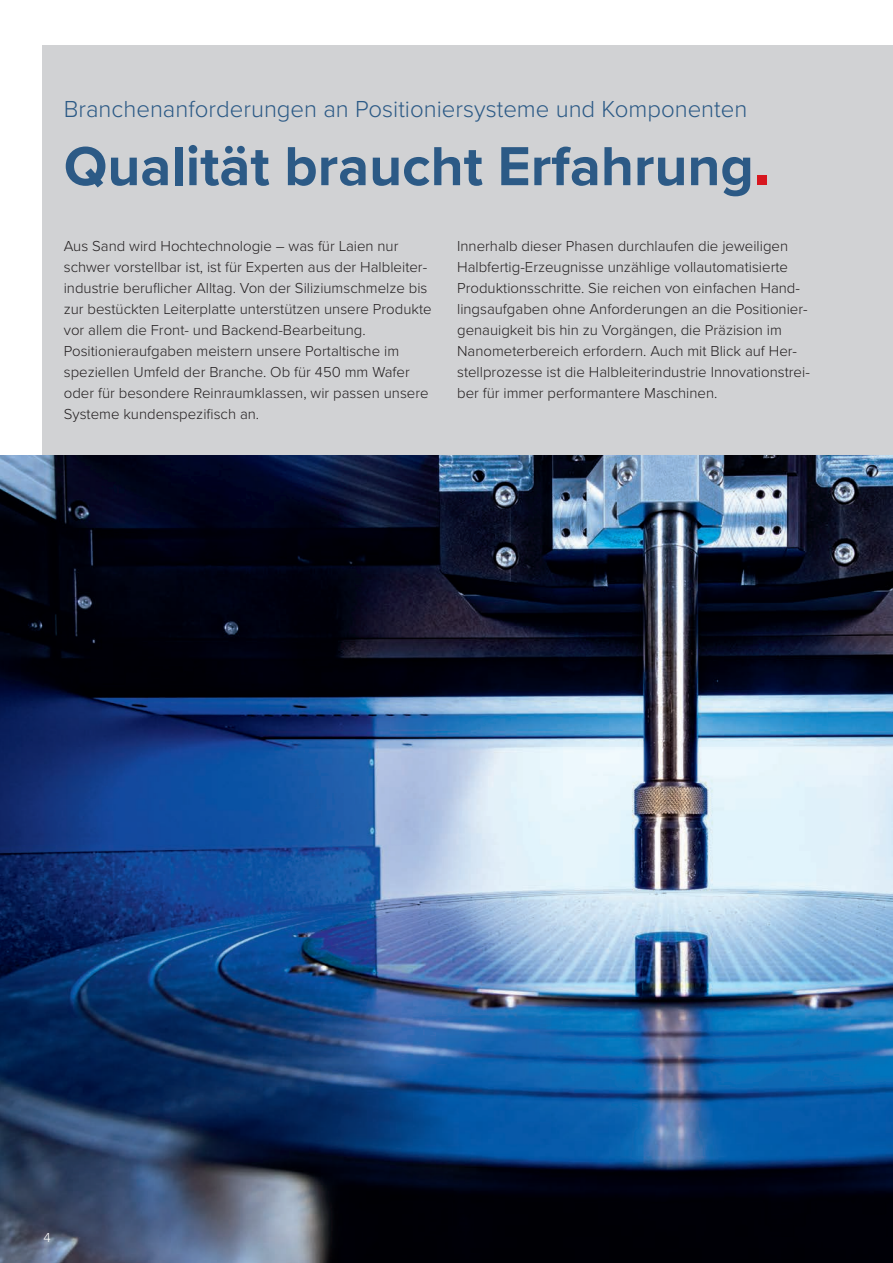
<style>
.page{position:relative;width:893px;height:1263px;background:#fff}
.page>*{position:absolute;margin:0;border:0;box-sizing:border-box;transform-origin:0 0}
.t1{font:700 57px "Proxima Nova";color:#2c5a86}
.t2{font:300 24px "Proxima Nova";color:#2c5a86}
.t3{font:300 15px/21px "Proxima Nova";color:#231f20}
.t4{font:300 13.5px "Proxima Nova";color:#fff}
</style>
<div class="page">
<div style="left:43px;top:45px;width:850px;height:1177px;background:#d1d2d4"></div>
<img style="left:0;top:455px;width:893px;height:808px">
<div style="left:757px;top:176px;width:10px;height:9px;background:#d7171f"></div>
<h2 class="t2" style="left:64px;top:91px;width:685px">Branchenanforderungen an Positioniersysteme und Komponenten</h2>
<h1 class="t1" style="left:64px;top:124px;width:691px">Qualität braucht Erfahrung</h1>
<p class="t3" style="left:64px;top:235px;width:369px">Aus Sand wird Hochtechnologie – was für Laien nur schwer vorstellbar ist, ist für Experten aus der Halbleiter&shy;industrie beruflicher Alltag. Von der Siliziumschmelze bis zur bestückten Leiterplatte unterstützen unsere Produkte vor allem die Front- und Backend-Bearbeitung.<br>Positionieraufgaben meistern unsere Portaltische im speziellen Umfeld der Branche. Ob für 450 mm Wafer oder für besondere Reinraumklassen, wir passen unsere Systeme kundenspezifisch an.</p>
<p class="t3" style="left:457px;top:235px;width:354px">Innerhalb dieser Phasen durchlaufen die jeweiligen Halbfertig-Erzeugnisse unzählige vollautomatisierte Produktionsschritte. Sie reichen von einfachen Hand&shy;lingsaufgaben ohne Anforderungen an die Positionier&shy;genauigkeit bis hin zu Vorgängen, die Präzision im Nanometerbereich erfordern. Auch mit Blick auf Her&shy;stellprozesse ist die Halbleiterindustrie Innovationstrei&shy;ber für immer performantere Maschinen.</p>
<p class="t4" style="left:43px;top:1227px;width:9px">4</p>
</div>
